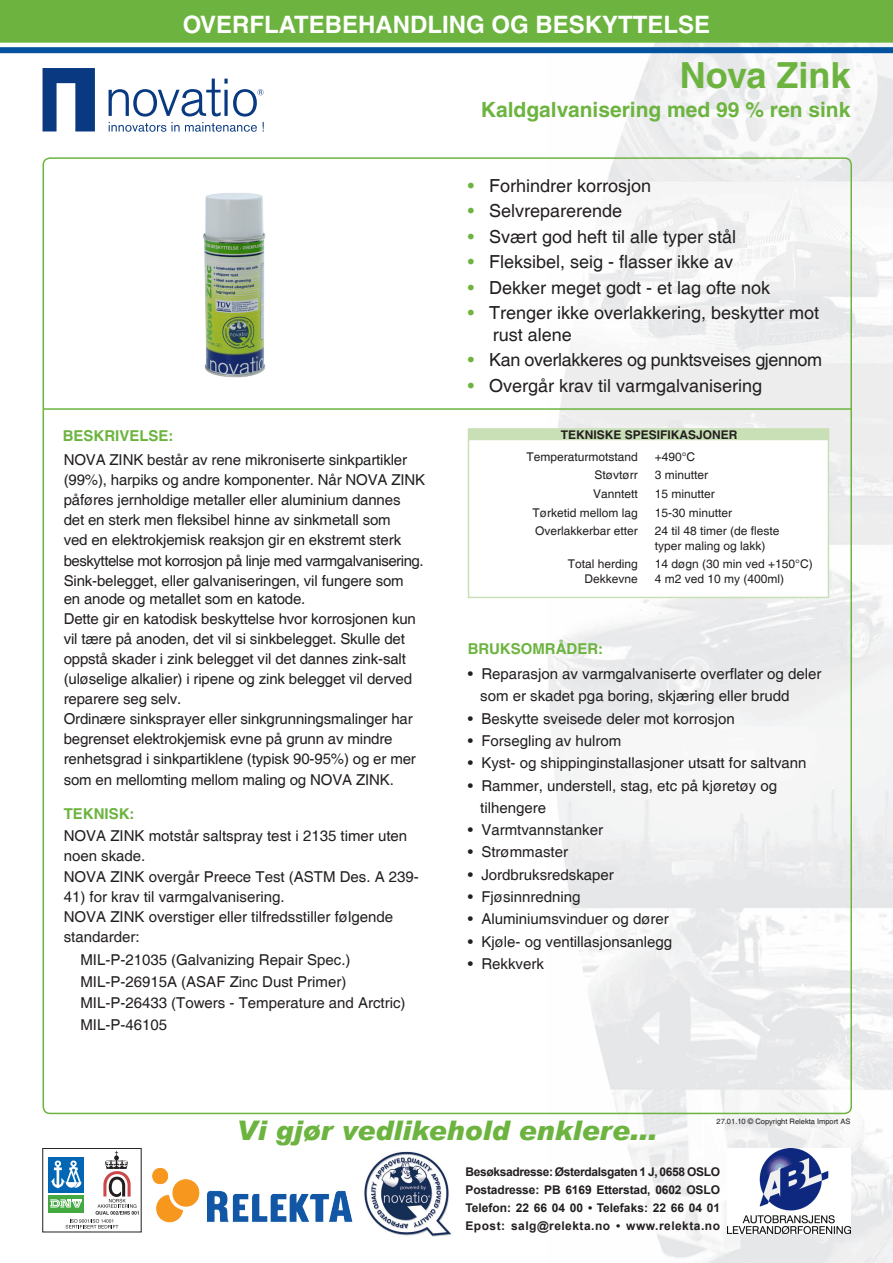
<style>
.page{position:relative;width:893px;height:1263px;background:#fff}
.page>*{position:absolute;margin:0;border:0;box-sizing:border-box;transform-origin:0 0}
.t1{font:700 36px "Helvetica";color:#6cb43f}
.t2{font:italic 900 27px "Arial";color:#6cb43f}
.t3{font:700 24px "Helvetica";color:#fff}
.t4{font:700 21px "Helvetica";color:#6cb43f}
.t5{font:18px "Helvetica";color:#231f20}
.t6{font:18px "Helvetica";letter-spacing:-.02em;color:#231f20}
.t7{font:15px/18px "Helvetica";letter-spacing:-.01em;color:#231f20}
.t8{font:15px "Helvetica";letter-spacing:-.03em;color:#231f20}
.t9{font:700 15px "Helvetica";color:#6cb43f}
.t10{font:12px/14.4px "Helvetica";color:#231f20}
.Brødtekst{font:700 12px "Arial";letter-spacing:-.01em;color:#231f20}
.Brødtekst-2{font:700 12px "Arial";letter-spacing:-.03em;color:#231f20}
.Brødtekst-3{font:700 12px "Arial";letter-spacing:.04em;color:#231f20}
.t11{font:700 12px "Helvetica";color:#231f20}
.t12{font:7.5px "Helvetica";color:#231f20}
.s1{color:#6cb43f}
</style>
<div class="page">
<img style="left:547px;top:43px;width:346px;height:1220px">
<img style="left:727px;top:1148px;width:123px;height:85px">
<div style="left:48px;top:1195px;width:36px;height:17px;background:#45a942"></div>
<div style="left:48px;top:1157px;width:36px;height:36px;background:#0166b3"></div>
<svg style="left:50px;top:1151px;width:89px;height:77px"></svg>
<img style="left:364px;top:1151px;width:88px;height:86px">
<svg style="left:43px;top:68px;width:52px;height:63px"></svg>
<svg style="left:109px;top:79px;width:155px;height:53px"></svg>
<img style="left:152px;top:1167px;width:201px;height:56px">
<div style="left:468px;top:428px;width:361px;height:170px;background:#fff;border:2px solid #c9dfb6"></div>
<div style="left:469px;top:428px;width:360px;height:12px;background:#c9dfb6"></div>
<hr style="left:44px;top:408px;width:808px;height:2px;background:#6cb43f">
<div style="left:0;top:0;width:893px;height:42px;background:#6cb43f"></div>
<div style="left:0;top:0;width:893px;height:43px;border:1px solid #6cb43f"></div>
<div style="left:0;top:47px;width:893px;height:6px;background:#0153a0"></div>
<img style="left:203px;top:193px;width:63px;height:185px">
<p class="t3" style="left:183px;top:10px;width:529px">OVERFLATEBEHANDLING OG BESKYTTELSE</p>
<p class="t1" style="left:680px;top:53px;width:172px">Nova Zink</p>
<p class="t4" style="left:481px;top:97px;width:371px">Kaldgalvanisering med 99 % ren sink</p>
<p class="t9" style="left:63px;top:426px;width:112px">BESKRIVELSE:</p>
<p class="t7" style="left:64px;top:451px;width:345px">NOVA ZINK består av rene mikroniserte sinkpartikler</p>
<p class="t7" style="left:64px;top:471px;width:363px">(99%), harpiks og andre komponenter. Når NOVA ZINK</p>
<p class="t7" style="left:64px;top:491px;width:338px">påføres jernholdige metaller eller aluminium dannes</p>
<p class="t7" style="left:64px;top:512px;width:329px">det en sterk men fleksibel hinne av sinkmetall som</p>
<p class="t7" style="left:64px;top:532px;width:339px">ved en elektrokjemisk reaksjon gir en ekstremt sterk</p>
<p class="t8" style="left:64px;top:552px;width:361px">beskyttelse mot korrosjon på linje med varmgalvanisering.</p>
<p class="t7" style="left:64px;top:572px;width:341px">Sink-belegget, eller galvaniseringen, vil fungere som en anode og metallet som en katode.</p>
<p class="t7" style="left:64px;top:610px;width:354px">Dette gir en katodisk beskyttelse hvor korrosjonen kun</p>
<p class="t7" style="left:64px;top:630px;width:343px">vil tære på anoden, det vil si sinkbelegget. Skulle det</p>
<p class="t7" style="left:64px;top:650px;width:344px">oppstå skader i zink belegget vil det dannes zink-salt</p>
<p class="t7" style="left:64px;top:670px;width:350px">(uløselige alkalier) i ripene og zink belegget vil derved</p>
<p class="t7" style="left:64px;top:690px;width:119px">reparere seg selv.</p>
<p class="t7" style="left:64px;top:710px;width:351px">Ordinære sinksprayer eller sinkgrunningsmalinger har</p>
<p class="t7" style="left:64px;top:731px;width:330px">begrenset elektrokjemisk evne på grunn av mindre</p>
<p class="t7" style="left:64px;top:751px;width:354px">renhetsgrad i sinkpartiklene (typisk 90-95%) og er mer</p>
<p class="t7" style="left:64px;top:771px;width:332px">som en mellomting mellom maling og NOVA ZINK.</p>
<p class="t9" style="left:64px;top:805px;width:72px">TEKNISK:</p>
<p class="t7" style="left:64px;top:827px;width:345px">NOVA ZINK motstår saltspray test i 2135 timer uten</p>
<p class="t7" style="left:64px;top:848px;width:83px">noen skade.</p>
<p class="t7" style="left:64px;top:868px;width:357px">NOVA ZINK overgår Preece Test (ASTM Des. A 239-</p>
<p class="t7" style="left:64px;top:888px;width:222px">41) for krav til varmgalvanisering.</p>
<p class="t7" style="left:64px;top:908px;width:331px">NOVA ZINK overstiger eller tilfredsstiller følgende</p>
<p class="t7" style="left:64px;top:928px;width:77px">standarder:</p>
<p class="t7" style="left:80px;top:951px;width:272px">MIL-P-21035 (Galvanizing Repair Spec.)</p>
<p class="t7" style="left:80px;top:973px;width:267px">MIL-P-26915A (ASAF Zinc Dust Primer)</p>
<p class="t7" style="left:80px;top:994px;width:327px">MIL-P-26433 (Towers - Temperature and Arctric)</p>
<p class="t7" style="left:80px;top:1016px;width:88px">MIL-P-46105</p>
<p class="t5" style="left:468px;top:175px;width:185px"><span class="s1">•</span> Forhindrer korrosjon</p>
<p class="t5" style="left:468px;top:200px;width:156px"><span class="s1">•</span> Selvreparerende</p>
<p class="t5" style="left:468px;top:226px;width:270px"><span class="s1">•</span> Svært god heft til alle typer stål</p>
<p class="t5" style="left:468px;top:251px;width:267px"><span class="s1">•</span> Fleksibel, seig - flasser ikke av</p>
<p class="t5" style="left:468px;top:277px;width:304px"><span class="s1">•</span> Dekker meget godt - et lag ofte nok</p>
<p class="t5" style="left:468px;top:302px;width:353px"><span class="s1">•</span> Trenger ikke overlakkering, beskytter mot</p>
<p class="t5" style="left:493px;top:324px;width:81px">rust alene</p>
<p class="t6" style="left:468px;top:350px;width:356px"><span class="s1">•</span> Kan overlakkeres og punktsveises gjennom</p>
<p class="t5" style="left:468px;top:375px;width:296px"><span class="s1">•</span> Overgår krav til varmgalvanisering</p>
<p class="t11" style="left:561px;top:427px;width:178px">TEKNISKE SPESIFIKASJONER</p>
<p class="t10" style="left:526px;top:449px;width:113px">Temperaturmotstand</p>
<p class="t10" style="left:655px;top:449px;width:42px">+490°C</p>
<p class="t10" style="left:594px;top:468px;width:45px">Støvtørr</p>
<p class="t10" style="left:655px;top:468px;width:55px">3 minutter</p>
<p class="t10" style="left:593px;top:487px;width:46px">Vanntett</p>
<p class="t10" style="left:655px;top:487px;width:62px">15 minutter</p>
<p class="t10" style="left:532px;top:506px;width:107px">Tørketid mellom lag</p>
<p class="t10" style="left:655px;top:506px;width:79px">15-30 minutter</p>
<p class="t10" style="left:535px;top:524px;width:104px">Overlakkerbar etter</p>
<p class="t10" style="left:655px;top:524px;width:126px">24 til 48 timer (de fleste typer maling og lakk)</p>
<p class="t10" style="left:568px;top:557px;width:72px">Total herding</p>
<p class="t10" style="left:655px;top:557px;width:159px">14 døgn (30 min ved +150°C)</p>
<p class="t10" style="left:584px;top:572px;width:55px">Dekkevne</p>
<p class="t10" style="left:655px;top:572px;width:131px">4 m2 ved 10 my (400ml)</p>
<p class="t9" style="left:468px;top:639px;width:137px">BRUKSOMRÅDER:</p>
<p class="t7" style="left:468px;top:665px;width:355px">• Reparasjon av varmgalvaniserte overflater og deler</p>
<p class="t7" style="left:480px;top:688px;width:311px">som er skadet pga boring, skjæring eller brudd</p>
<p class="t7" style="left:468px;top:710px;width:269px">• Beskytte sveisede deler mot korrosjon</p>
<p class="t7" style="left:468px;top:732px;width:155px">• Forsegling av hulrom</p>
<p class="t7" style="left:468px;top:755px;width:340px">• Kyst- og shippinginstallasjoner utsatt for saltvann</p>
<p class="t7" style="left:468px;top:777px;width:311px">• Rammer, understell, stag, etc på kjøretøy og</p>
<p class="t7" style="left:480px;top:799px;width:67px">tilhengere</p>
<p class="t7" style="left:468px;top:821px;width:137px">• Varmtvannstanker</p>
<p class="t7" style="left:468px;top:844px;width:102px">• Strømmaster</p>
<p class="t7" style="left:468px;top:866px;width:148px">• Jordbruksredskaper</p>
<p class="t7" style="left:468px;top:888px;width:114px">• Fjøsinnredning</p>
<p class="t7" style="left:468px;top:910px;width:203px">• Aluminiumsvinduer og dører</p>
<p class="t7" style="left:468px;top:933px;width:206px">• Kjøle- og ventillasjonsanlegg</p>
<p class="t7" style="left:468px;top:955px;width:78px">• Rekkverk</p>
<p class="t2" style="left:236px;top:1113px;width:422px">Vi gjør vedlikehold enklere...</p>
<p class="t12" style="left:716px;top:1117px;width:135px">27.01.10 © Copyright Relekta Import AS</p>
<p class="Brødtekst-2" style="left:465px;top:1164px;width:256px">Besøksadresse: Østerdalsgaten 1 J, 0658 OSLO</p>
<p class="Brødtekst" style="left:465px;top:1182px;width:256px">Postadresse: PB 6169 Etterstad, 0602 OSLO</p>
<p class="Brødtekst" style="left:465px;top:1200px;width:256px">Telefon: 22 66 04 00 • Telefaks: 22 66 04 01</p>
<p class="Brødtekst-3" style="left:465px;top:1218px;width:256px">Epost: salg@relekta.no • www.relekta.no</p>
</div>
